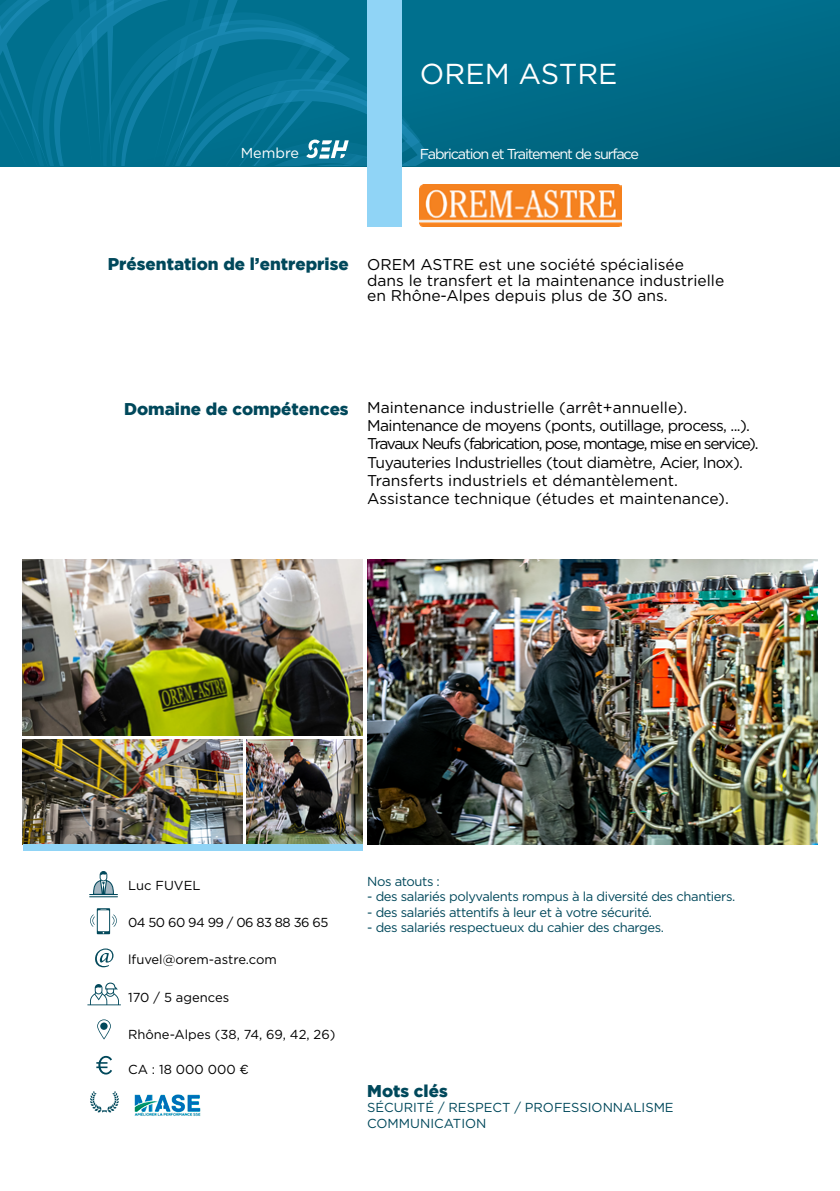
<style>
.page{position:relative;width:840px;height:1191px;background:#fff}
.page>*{position:absolute;margin:0;border:0;box-sizing:border-box;transform-origin:0 0}
.t1{font:28.8px "Gotham";color:#fff}
.t2{font:900 17px "Gotham";color:#00485b}
.t3{font:15.6px/18.2px "Gotham";letter-spacing:-.03em;color:#000}
.t4{font:15.6px/15.6px "Gotham";color:#000}
.t5{font:14.4px "Gotham";letter-spacing:-.08em;color:#fff}
.t6{font:13px "Gotham";letter-spacing:-.03em;color:#00485b}
.t7{font:13px "Gotham";color:#000}
.t8{font:13px/15.6px "Gotham";color:#00485b}
.t9{font:13px "Gotham";letter-spacing:-.04em;color:#000}
</style>
<div class="page">
<div style="left:0;top:0;width:839px;height:166px;background:#006b87"></div>
<svg style="left:0;top:0;width:430px;height:166px"></svg>
<svg style="left:90px;top:871px;width:27px;height:26px"></svg>
<svg style="left:90px;top:908px;width:27px;height:26px"></svg>
<svg style="left:95px;top:948px;width:18px;height:19px"></svg>
<svg style="left:87px;top:982px;width:34px;height:23px"></svg>
<svg style="left:97px;top:1019px;width:14px;height:20px"></svg>
<div style="left:100px;top:1022px;width:7px;height:7px;background:#00485b;border-radius:50%"></div>
<svg style="left:96px;top:1056px;width:16px;height:18px"></svg>
<svg style="left:90px;top:1091px;width:29px;height:22px"></svg>
<img style="left:419px;top:185px;width:202px;height:41px">
<div style="left:367px;top:0;width:34px;height:227px;background:#90d4f6"></div>
<img style="left:367px;top:560px;width:449px;height:285px">
<img style="left:23px;top:560px;width:339px;height:175px">
<img style="left:246px;top:739px;width:116px;height:105px">
<img style="left:23px;top:739px;width:219px;height:105px">
<div style="left:23px;top:844px;width:339px;height:7px;background:#90d4f6"></div>
<svg style="left:306px;top:139px;width:42px;height:20px"></svg>
<img style="left:134px;top:1094px;width:67px;height:22px">
<p class="t5" style="left:240px;top:144px;width:60px">Membre</p>
<h1 class="t1" style="left:420px;top:55px;width:199px">OREM ASTRE</h1>
<p class="t5" style="left:420px;top:144px;width:220px">Fabrication et Traitement de surface</p>
<p class="t2" style="left:108px;top:254px;width:242px">Présentation de l’entreprise</p>
<p class="t4" style="left:367px;top:256px;width:358px">OREM ASTRE est une société spécialisée dans le transfert et la maintenance industrielle en Rhône-Alpes depuis plus de 30 ans.</p>
<p class="t2" style="left:124px;top:399px;width:226px">Domaine de compétences</p>
<p class="t3" style="left:367px;top:398px;width:392px">Maintenance industrielle (arrêt+annuelle).<br>Maintenance de moyens (ponts, outillage, process, ...).<br>Travaux Neufs (fabrication, pose, montage, mise en service).<br>Tuyauteries Industrielles (tout diamètre, Acier, Inox).<br>Transferts industriels et démantèlement.<br>Assistance technique (études et maintenance).</p>
<p class="t7" style="left:128px;top:877px;width:74px">Luc FUVEL</p>
<p class="t9" style="left:128px;top:914px;width:201px">04 50 60 94 99 / 06 83 88 36 65</p>
<p class="t7" style="left:128px;top:951px;width:150px">lfuvel@orem-astre.com</p>
<p class="t7" style="left:128px;top:988px;width:102px">170 / 5 agences</p>
<p class="t7" style="left:128px;top:1025px;width:209px">Rhône-Alpes (38, 74, 69, 42, 26)</p>
<p class="t7" style="left:128px;top:1060px;width:122px">CA : 18 000 000 €</p>
<p class="t6" style="left:367px;top:872px;width:74px">Nos atouts :</p>
<p class="t6" style="left:367px;top:888px;width:369px">- des salariés polyvalents rompus à la diversité des chantiers.</p>
<p class="t6" style="left:367px;top:904px;width:286px">- des salariés attentifs à leur et à votre sécurité.</p>
<p class="t6" style="left:367px;top:919px;width:298px">- des salariés respectueux du cahier des charges.</p>
<p class="t2" style="left:367px;top:1080px;width:82px">Mots clés</p>
<p class="t8" style="left:367px;top:1099px;width:308px">SÉCURITÉ / RESPECT / PROFESSIONNALISME<br>COMMUNICATION</p>
</div>
